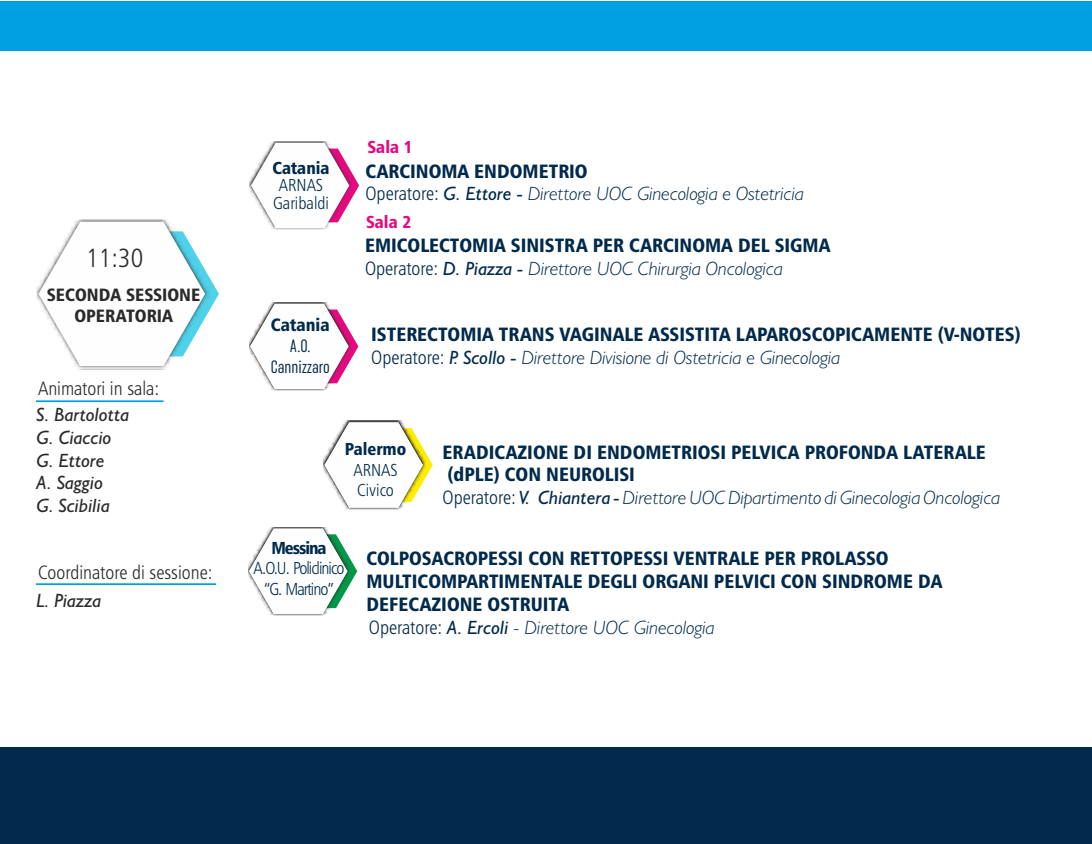
<style>
.page{position:relative;width:1092px;height:844px;background:#fff}
.page>*{position:absolute;margin:0;border:0;box-sizing:border-box;transform-origin:0 0}
.t1{font:26.25px "Humanist 777 BT Light Condensed B";color:#2b2a29}
.t2{font:19.25px/22.8px "Humanist 777 BT Black Condensed B";color:#012a4c}
.t3{font:italic 300 19.25px "Humanist 521 BT";color:#012a4c}
.t4{font:italic 19.25px/22.9px "Humanist 521 BT";color:#2b2a29}
.t5{font:19.25px "Humanist 777 BT Light Condensed B";color:#2b2a29}
.t6{font:17.85px/21.7px "Humanist 777 BT Black Condensed B";color:#2b2a29;text-align:center}
.t7{font:17.85px/20.5px "Uniform Extra Condensed 4";color:#012a4c;text-align:center}
.t8{font:17.85px "Humanist 777 BT Black Condensed B";color:#012a4c}
.t9{font:17.32px/20.8px "Humanist 777 BT Light Condensed B";letter-spacing:-.055em;color:#012a4c;text-align:center}
.t10{font:17.32px/17.5px "Humanist 777 BT Light Condensed B";color:#012a4c;text-align:center}
.t11{font:17.32px "Humanist 777 BT Black Condensed B";color:#012a4c}
.t12{font:17.32px "Humanist 777 BT Black Condensed B";color:#e5097f}
.t13{font:17.32px "Humanist 777 BT Black Condensed B";letter-spacing:-.06em;color:#012a4c}
.s1{font-family:"Humanist 777 BT Light Condensed B";font-weight:400;font-style:normal}
.s2{font-weight:400}
</style>
<div class="page">
<img style="left:250px;top:141px;width:78px;height:89px">
<img style="left:249px;top:302px;width:79px;height:89px">
<img style="left:323px;top:421px;width:79px;height:88px">
<img style="left:248px;top:527px;width:79px;height:88px">
<svg style="left:251px;top:143px;width:108px;height:85px"></svg>
<svg style="left:250px;top:304px;width:108px;height:85px"></svg>
<svg style="left:324px;top:422px;width:108px;height:85px"></svg>
<svg style="left:249px;top:528px;width:108px;height:85px"></svg>
<div style="left:0;top:747px;width:1091px;height:96px;background:#012a4c"></div>
<div style="left:0;top:1px;width:1091px;height:49px;background:#00a0e3"></div>
<img style="left:37px;top:219px;width:131px;height:150px">
<svg style="left:38px;top:222px;width:181px;height:144px"></svg>
<hr style="left:36px;top:400px;width:127px;height:2px;background:#00a0e3">
<hr style="left:36px;top:583px;width:180px;height:2px;background:#00a0e3">
<h1 class="t1" style="left:86px;top:246px;width:58px">11:30</h1>
<p class="t6" style="left:47px;top:285px;width:155px">SECONDA SESSIONE<br>OPERATORIA</p>
<p class="t5" style="left:38px;top:380px;width:123px">Animatori in sala:</p>
<p class="t4" style="left:37px;top:404px;width:94px">S. Bartolotta<br>G. Ciaccio<br>G. Ettore<br>A. Saggio<br>G. Scibilia</p>
<p class="t5" style="left:38px;top:564px;width:176px">Coordinatore di sessione:</p>
<p class="t4" style="left:37px;top:590px;width:66px">L. Piazza</p>
<p class="t12" style="left:367px;top:140px;width:47px">Sala 1</p>
<p class="t11" style="left:272px;top:161px;width:59px">Catania</p>
<p class="t2" style="left:365px;top:161px;width:224px">CARCINOMA ENDOMETRIO</p>
<p class="t10" style="left:273px;top:178px;width:57px">ARNAS<br>Garibaldi</p>
<p class="t3" style="left:365px;top:185px;width:440px"><span class="s1">Operatore:</span> <span class="s2">G. Ettore -</span> Direttore UOC Ginecologia e Ostetricia</p>
<p class="t8" style="left:271px;top:318px;width:60px">Catania</p>
<p class="t7" style="left:271px;top:336px;width:60px">A.O.<br>Cannizzaro</p>
<p class="t12" style="left:366px;top:214px;width:47px">Sala 2</p>
<p class="t2" style="left:365px;top:235px;width:467px">EMICOLECTOMIA SINISTRA PER CARCINOMA DEL SIGMA</p>
<p class="t3" style="left:365px;top:260px;width:419px"><span class="s1">Operatore:</span> <span class="s2">D. Piazza -</span> Direttore UOC Chirurgia Oncologica</p>
<p class="t2" style="left:371px;top:325px;width:651px">ISTERECTOMIA TRANS VAGINALE ASSISTITA LAPAROSCOPICAMENTE (V-NOTES)</p>
<p class="t3" style="left:371px;top:349px;width:471px"><span class="s1">Operatore:</span> <span class="s2">P. Scollo -</span> Direttore Divisione di Ostetricia e Ginecologia</p>
<p class="t11" style="left:345px;top:441px;width:63px">Palermo</p>
<p class="t10" style="left:353px;top:460px;width:46px;line-height:20.8px;text-align:left">ARNAS<br>Civico</p>
<p class="t2" style="left:442px;top:442px;width:544px">ERADICAZIONE DI ENDOMETRIOSI PELVICA PROFONDA LATERALE (dPLE) CON NEUROLISI</p>
<p class="t3" style="left:442px;top:489px;width:559px"><span class="s1">Operatore:</span> <span class="s2">V. Chiantera -</span> Direttore UOC Dipartimento di Ginecologia Oncologica</p>
<p class="t13" style="left:271px;top:540px;width:57px">Messina</p>
<p class="t9" style="left:253px;top:559px;width:92px">A.O.U. Policlinico “G. Martino”</p>
<p class="t2" style="left:366px;top:548px;width:577px">COLPOSACROPESSI CON RETTOPESSI VENTRALE PER PROLASSO<br>MULTICOMPARTIMENTALE DEGLI ORGANI PELVICI CON SINDROME DA<br>DEFECAZIONE OSTRUITA</p>
<p class="t3" style="left:369px;top:618px;width:347px"><span class="s1">Operatore:</span> <span class="s2">A. Ercoli</span> - Direttore UOC Ginecologia</p>
</div>
